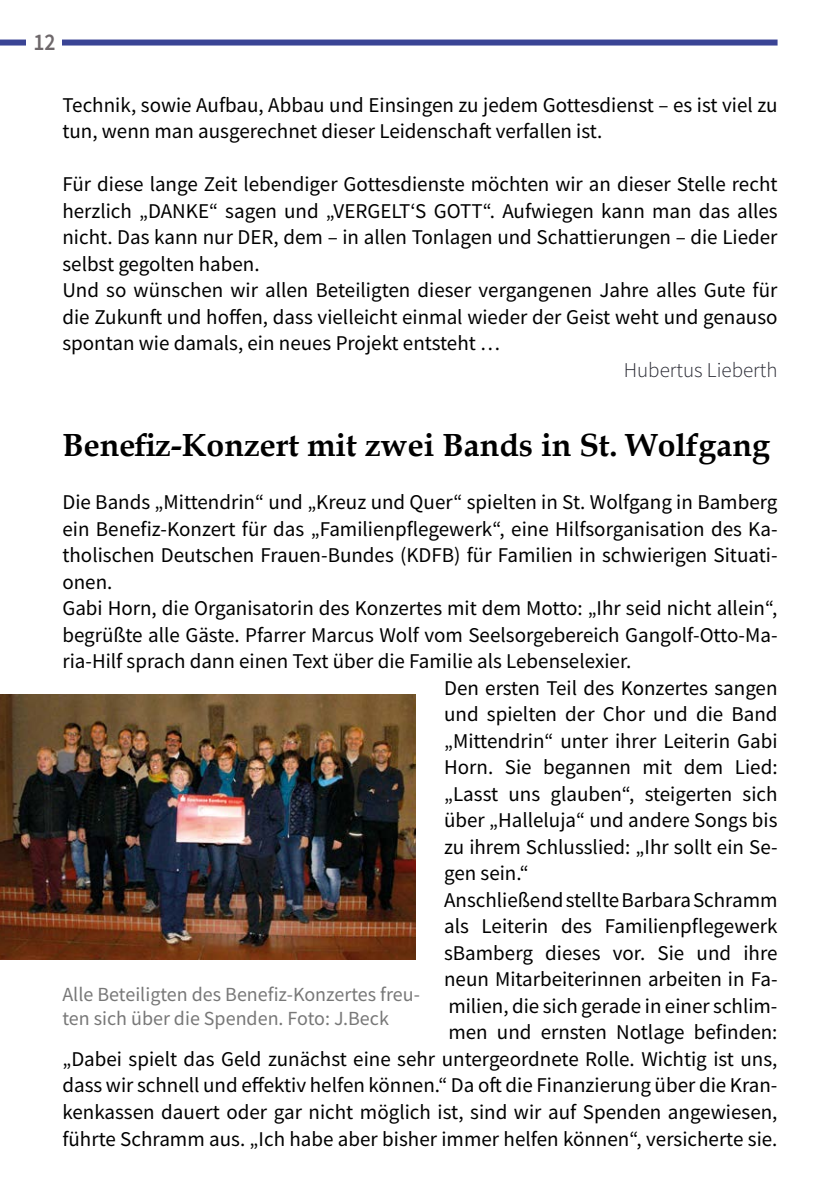
<style>
.page{position:relative;width:840px;height:1191px;background:#fff}
.page>*{position:absolute;margin:0;border:0;box-sizing:border-box;transform-origin:0 0}
.t1{font:700 32px "Book Antiqua";color:#000}
.t2{font:600 24px "Source Sans Pro";color:#6e686b;scale:.9 1}
.t3{font:21px/26.6px "Source Sans Pro";color:#000}
.t4{font:300 21px "Source Sans Pro";color:#292a33}
.t5{font:20px/24px "Source Sans Pro";color:#787878}
</style>
<div class="page">
<div style="left:0;top:40px;width:777px;height:6px;background:#3a4495"></div>
<div style="left:26px;top:17px;width:36px;height:51px;background:#fff"></div>
<img style="left:0;top:694px;width:415px;height:265px">
<p class="t2" style="left:33px;top:26px;width:26px">12</p>
<p class="t3" style="left:62px;top:91px;width:716px">Technik, sowie Aufbau, Abbau und Einsingen zu jedem Gottesdienst – es ist viel zu tun, wenn man ausgerechnet dieser Leidenschaft verfallen ist.</p>
<p class="t3" style="left:62px;top:171px;width:716px">Für diese lange Zeit lebendiger Gottesdienste möchten wir an dieser Stelle recht herzlich „DANKE“ sagen und „VERGELT‘S GOTT“. Aufwiegen kann man das alles nicht. Das kann nur DER, dem – in allen Tonlagen und Schattierungen – die Lieder selbst gegolten haben.<br>Und so wünschen wir allen Beteiligten dieser vergangenen Jahre alles Gute für die Zukunft und hoffen, dass vielleicht einmal wieder der Geist weht und genauso spontan wie damals, ein neues Projekt entsteht …</p>
<p class="t4" style="left:623px;top:357px;width:155px">Hubertus Lieberth</p>
<h1 class="t1" style="left:62px;top:427px;width:708px">Benefiz-Konzert mit zwei Bands in St. Wolfgang</h1>
<p class="t3" style="left:62px;top:489px;width:716px">Die Bands „Mittendrin“ und „Kreuz und Quer“ spielten in St. Wolfgang in Bamberg</p>
<p class="t3" style="left:62px;top:515px;width:716px">ein Benefiz-Konzert für das „Familienpflegewerk“, eine Hilfsorganisation des Ka-</p>
<p class="t3" style="left:62px;top:542px;width:716px">tholischen Deutschen Frauen-Bundes (KDFB) für Familien in schwierigen Situati-</p>
<p class="t3" style="left:62px;top:568px;width:52px">onen.</p>
<p class="t3" style="left:62px;top:595px;width:716px">Gabi Horn, die Organisatorin des Konzertes mit dem Motto: „Ihr seid nicht allein“,</p>
<p class="t3" style="left:62px;top:621px;width:716px">begrüßte alle Gäste. Pfarrer Marcus Wolf vom Seelsorgebereich Gangolf-Otto-Ma-</p>
<p class="t3" style="left:62px;top:648px;width:570px">ria-Hilf sprach dann einen Text über die Familie als Lebenselexier.</p>
<p class="t3" style="left:444px;top:674px;width:335px">Den ersten Teil des Konzertes sangen</p>
<p class="t3" style="left:444px;top:701px;width:335px">und spielten der Chor und die Band</p>
<p class="t3" style="left:444px;top:727px;width:335px">„Mittendrin“ unter ihrer Leiterin Gabi</p>
<p class="t3" style="left:444px;top:754px;width:335px">Horn. Sie begannen mit dem Lied:</p>
<p class="t3" style="left:444px;top:780px;width:335px">„Lasst uns glauben“, steigerten sich</p>
<p class="t3" style="left:444px;top:807px;width:335px">über „Halleluja“ und andere Songs bis</p>
<p class="t3" style="left:444px;top:833px;width:335px">zu ihrem Schlusslied: „Ihr sollt ein Se-</p>
<p class="t3" style="left:444px;top:860px;width:86px">gen sein.“</p>
<p class="t3" style="left:444px;top:886px;width:335px">Anschließend stellte Barbara Schramm</p>
<p class="t3" style="left:444px;top:913px;width:335px">als Leiterin des Familienpflegewerk</p>
<p class="t3" style="left:444px;top:939px;width:335px">sBamberg dieses vor. Sie und ihre</p>
<p class="t3" style="left:444px;top:966px;width:335px">neun Mitarbeiterinnen arbeiten in Fa-</p>
<p class="t3" style="left:448px;top:992px;width:330px">milien, die sich gerade in einer schlim-</p>
<p class="t3" style="left:448px;top:1019px;width:330px">men und ernsten Notlage befinden:</p>
<p class="t3" style="left:62px;top:1045px;width:716px">„Dabei spielt das Geld zunächst eine sehr untergeordnete Rolle. Wichtig ist uns,</p>
<p class="t3" style="left:62px;top:1072px;width:716px">dass wir schnell und effektiv helfen können.“ Da oft die Finanzierung über die Kran-</p>
<p class="t3" style="left:62px;top:1098px;width:716px">kenkassen dauert oder gar nicht möglich ist, sind wir auf Spenden angewiesen,</p>
<p class="t3" style="left:62px;top:1125px;width:716px">führte Schramm aus. „Ich habe aber bisher immer helfen können“, versicherte sie.</p>
<p class="t5" style="left:62px;top:982px;width:359px">Alle Beteiligten des Benefiz-Konzertes freu&shy;ten sich über die Spenden. Foto: J.Beck</p>
</div>
